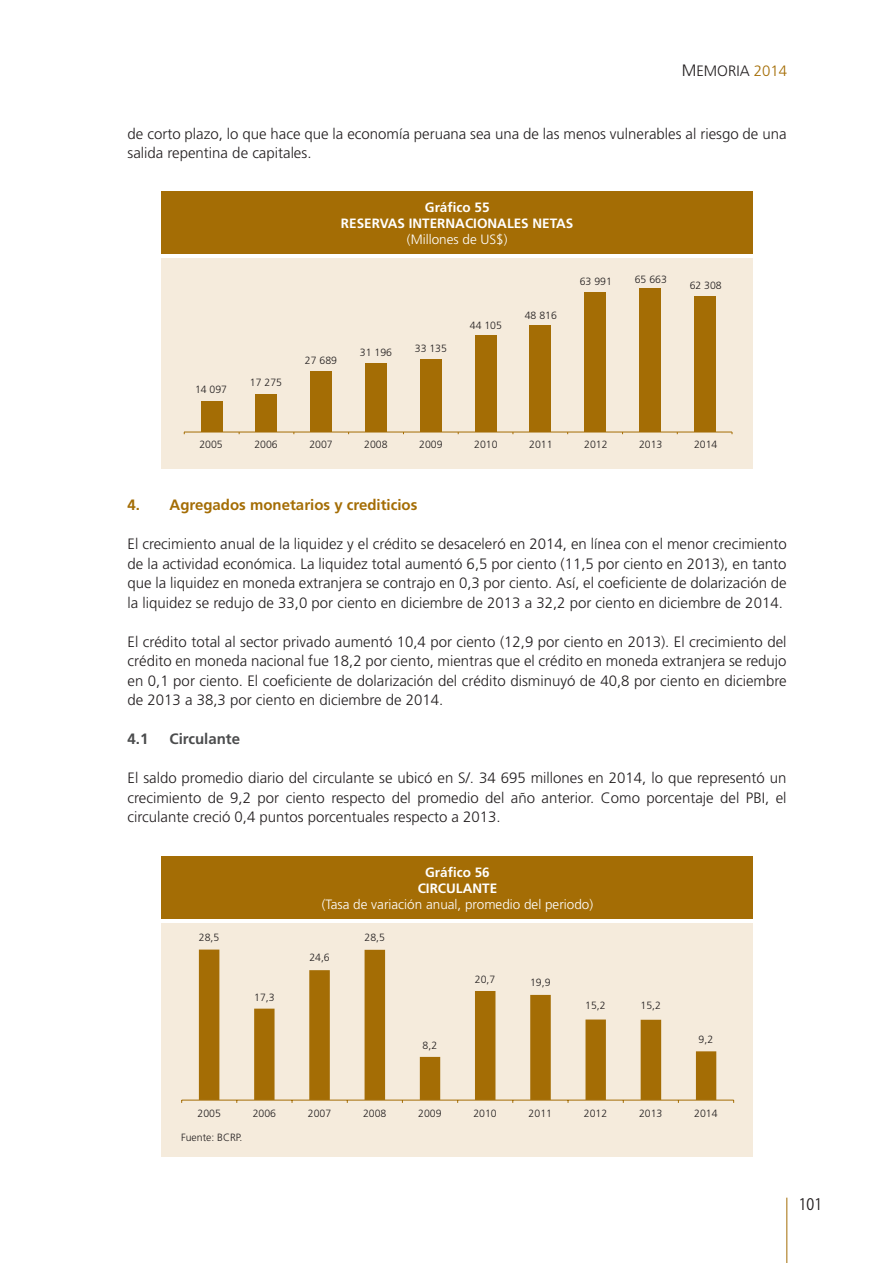
<style>
.page{position:relative;width:893px;height:1263px;background:#fff}
.page>*{position:absolute;margin:0;border:0;box-sizing:border-box;transform-origin:0 0}
.t1{font:15.75px "Koz Go Pro";color:#231f20;scale:.9 1}
.t2{font:300 15px/19.5px "Frutiger";color:#231f20;text-align:justify}
.t3{font:700 15px "Frutiger";color:#a46d05}
.t4{font:700 15px "Frutiger";color:#4b4c4d}
.t5{font:700 13.5px "Frutiger";color:#fff}
.t6{font:300 13.5px "Frutiger";color:#fff}
.t7{font:300 10.5px "Frutiger";color:#231f20}
.s1{font-size:16.5px}
.s2{color:#a46d05}
</style>
<div class="page">
<hr style="left:786px;top:1197px;width:1px;height:66px;background:#a46d05">
<div style="left:161px;top:258px;width:591px;height:211px;background:#f5ebdc"></div>
<div style="left:162px;top:192px;width:591px;height:62px;background:#a46d05"></div>
<div style="left:201px;top:401px;width:22px;height:31px;background:#a46d05"></div>
<div style="left:255px;top:394px;width:22px;height:38px;background:#a46d05"></div>
<div style="left:310px;top:371px;width:22px;height:61px;background:#a46d05"></div>
<div style="left:365px;top:364px;width:22px;height:68px;background:#a46d05"></div>
<div style="left:420px;top:359px;width:22px;height:73px;background:#a46d05"></div>
<div style="left:475px;top:336px;width:22px;height:96px;background:#a46d05"></div>
<div style="left:530px;top:325px;width:21px;height:107px;background:#a46d05"></div>
<div style="left:584px;top:292px;width:22px;height:140px;background:#a46d05"></div>
<div style="left:639px;top:288px;width:22px;height:144px;background:#a46d05"></div>
<div style="left:694px;top:296px;width:22px;height:136px;background:#a46d05"></div>
<hr style="left:184px;top:432px;width:548px;height:1px;background:#a46d05">
<div style="left:162px;top:923px;width:591px;height:234px;background:#f5ebdc"></div>
<div style="left:162px;top:857px;width:591px;height:62px;background:#a46d05"></div>
<svg style="left:199px;top:949px;width:517px;height:151px"></svg>
<hr style="left:182px;top:1100px;width:552px;height:1px;background:#a46d05">
<p class="t2" style="left:682px;top:61px;width:107px"><span class="s1">M</span>EMORIA <span class="s2">2014</span></p>
<p class="t2" style="left:128px;top:124px;width:660px">de corto plazo, lo que hace que la economía peruana sea una de las menos vulnerables al riesgo de una salida repentina de capitales.</p>
<p class="t7" style="left:195px;top:384px;width:34px">14 097</p>
<p class="t7" style="left:199px;top:438px;width:25px">2005</p>
<p class="t7" style="left:250px;top:377px;width:34px">17 275</p>
<p class="t7" style="left:254px;top:438px;width:25px">2006</p>
<p class="t5" style="left:425px;top:199px;width:66px">Gráfico 55</p>
<p class="t5" style="left:341px;top:215px;width:234px">RESERVAS INTERNACIONALES NETAS</p>
<p class="t6" style="left:407px;top:232px;width:102px">(Millones de US$)</p>
<p class="t7" style="left:305px;top:355px;width:34px">27 689</p>
<p class="t7" style="left:360px;top:346px;width:34px">31 196</p>
<p class="t7" style="left:415px;top:342px;width:34px">33 135</p>
<p class="t7" style="left:470px;top:319px;width:34px">44 105</p>
<p class="t7" style="left:525px;top:310px;width:34px">48 816</p>
<p class="t7" style="left:580px;top:275px;width:34px">63 991</p>
<p class="t7" style="left:309px;top:438px;width:25px">2007</p>
<p class="t7" style="left:364px;top:438px;width:25px">2008</p>
<p class="t7" style="left:419px;top:438px;width:25px">2009</p>
<p class="t7" style="left:474px;top:438px;width:25px">2010</p>
<p class="t7" style="left:529px;top:438px;width:25px">2011</p>
<p class="t7" style="left:584px;top:438px;width:25px">2012</p>
<p class="t7" style="left:635px;top:273px;width:34px">65 663</p>
<p class="t7" style="left:690px;top:279px;width:34px">62 308</p>
<p class="t7" style="left:639px;top:438px;width:25px">2013</p>
<p class="t7" style="left:694px;top:438px;width:25px">2014</p>
<p class="t3" style="left:128px;top:496px;width:291px">4. Agregados monetarios y crediticios</p>
<p class="t2" style="left:128px;top:535px;width:661px">El crecimiento anual de la liquidez y el crédito se desaceleró en 2014, en línea con el menor crecimiento de la actividad económica. La liquidez total aumentó 6,5 por ciento (11,5 por ciento en 2013), en tanto que la liquidez en moneda extranjera se contrajo en 0,3 por ciento. Así, el coeficiente de dolarización de la liquidez se redujo de 33,0 por ciento en diciembre de 2013 a 32,2 por ciento en diciembre de 2014.</p>
<p class="t2" style="left:128px;top:632px;width:660px">El crédito total al sector privado aumentó 10,4 por ciento (12,9 por ciento en 2013). El crecimiento del crédito en moneda nacional fue 18,2 por ciento, mientras que el crédito en moneda extranjera se redujo en 0,1 por ciento. El coeficiente de dolarización del crédito disminuyó de 40,8 por ciento en diciembre de 2013 a 38,3 por ciento en diciembre de 2014.</p>
<p class="t4" style="left:128px;top:730px;width:22px">4.1</p>
<p class="t4" style="left:170px;top:730px;width:72px">Circulante</p>
<p class="t2" style="left:128px;top:769px;width:660px">El saldo promedio diario del circulante se ubicó en S/. 34 695 millones en 2014, lo que representó un crecimiento de 9,2 por ciento respecto del promedio del año anterior. Como porcentaje del PBI, el circulante creció 0,4 puntos porcentuales respecto a 2013.</p>
<p class="t7" style="left:199px;top:932px;width:22px">28,5</p>
<p class="t7" style="left:254px;top:991px;width:22px">17,3</p>
<p class="t5" style="left:425px;top:864px;width:66px">Gráfico 56</p>
<p class="t5" style="left:418px;top:880px;width:81px">CIRCULANTE</p>
<p class="t6" style="left:322px;top:897px;width:273px">(Tasa de variación anual, promedio del periodo)</p>
<p class="t7" style="left:309px;top:951px;width:22px">24,6</p>
<p class="t7" style="left:365px;top:932px;width:22px">28,5</p>
<p class="t7" style="left:423px;top:1039px;width:16px">8,2</p>
<p class="t7" style="left:475px;top:973px;width:22px">20,7</p>
<p class="t7" style="left:530px;top:976px;width:22px">19,9</p>
<p class="t7" style="left:585px;top:1000px;width:22px">15,2</p>
<p class="t7" style="left:640px;top:1000px;width:22px">15,2</p>
<p class="t7" style="left:699px;top:1034px;width:16px">9,2</p>
<p class="t7" style="left:197px;top:1107px;width:25px">2005</p>
<p class="t7" style="left:181px;top:1131px;width:63px">Fuente: BCRP.</p>
<p class="t7" style="left:253px;top:1107px;width:25px">2006</p>
<p class="t7" style="left:308px;top:1107px;width:25px">2007</p>
<p class="t7" style="left:363px;top:1107px;width:25px">2008</p>
<p class="t7" style="left:418px;top:1107px;width:25px">2009</p>
<p class="t7" style="left:473px;top:1107px;width:25px">2010</p>
<p class="t7" style="left:529px;top:1107px;width:25px">2011</p>
<p class="t7" style="left:584px;top:1107px;width:25px">2012</p>
<p class="t7" style="left:639px;top:1107px;width:25px">2013</p>
<p class="t7" style="left:694px;top:1107px;width:25px">2014</p>
<p class="t1" style="left:799px;top:1194px;width:28px">101</p>
</div>
